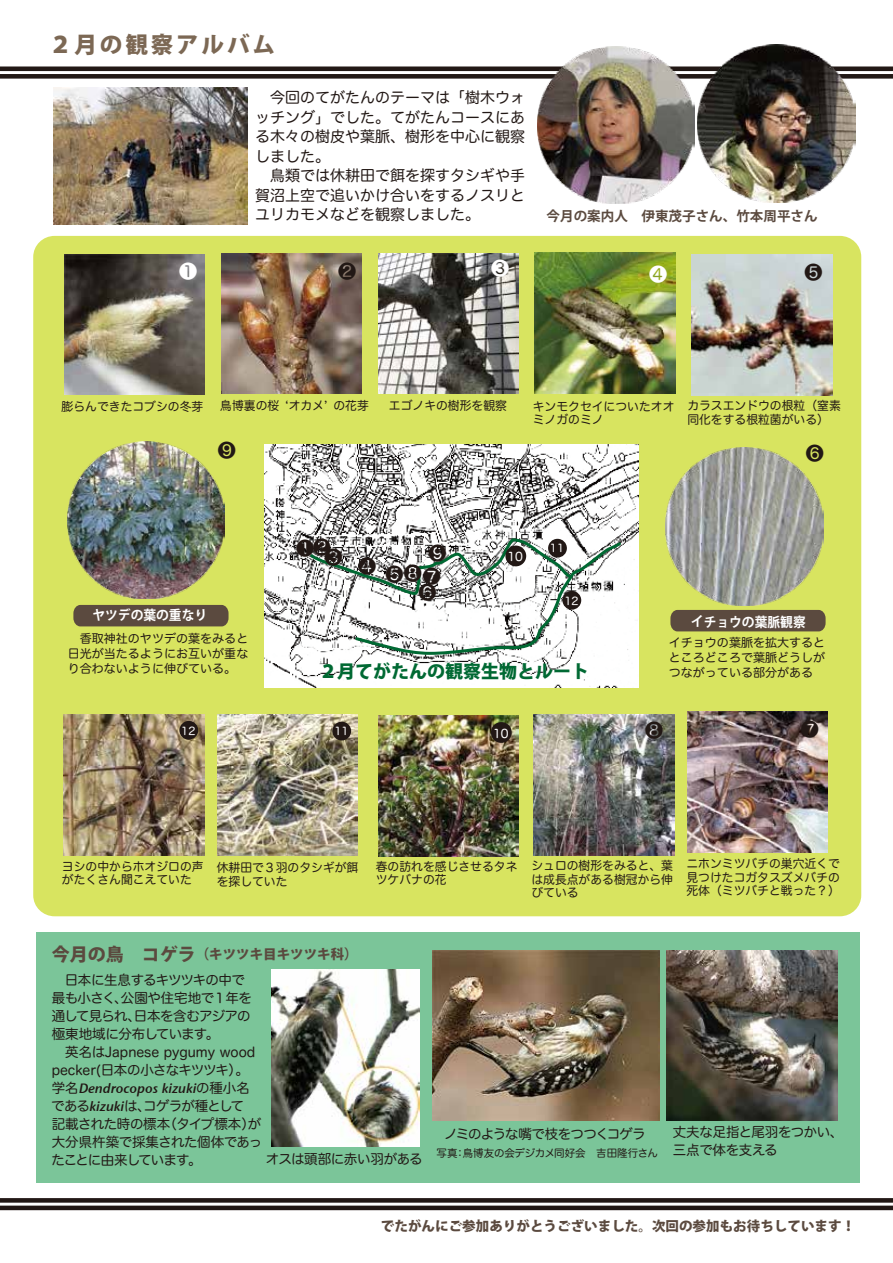
<style>
.page{position:relative;width:893px;height:1263px;background:#fff}
.page>*{position:absolute;margin:0;border:0;box-sizing:border-box;transform-origin:0 0}
.t1{font:800 22.65px "Koz Go Pro";letter-spacing:.125em;color:#7c6854}
.t2{font:18px/17.2px "Hira Maru Pro W4";color:#221815;text-align:right}
.t3{font:800 18px "Koz Go Pro";color:#006933}
.t4{font:18px "Hira Maru Pro W4";color:#fff}
.t5{font:15px/19.5px "Hira Maru Pro W4";color:#221815}
.t6{font:13.5px/18px "Hira Maru Pro W4";letter-spacing:-.035em;color:#221815}
.t7{font:800 13.5px "Koz Go Pro";color:#5b4a3f}
.t8{font:13.5px "Stone Sans Sem ITCTT Semi Ita";color:#221815}
.t9{font:700 13.5px "Koz Go Pro";color:#5b4a3f}
.t10{font:700 13.5px "Koz Go Pro";letter-spacing:-.005em;color:#fff;scale:.94 1}
.t11{font:12px/13.5px "Hira Maru Pro W4";color:#221815}
.t12{font:11.85px "Hira Maru Pro W4";color:#fff}
.t13{font:10.8px "Hira Maru Pro W4";color:#fff}
.t14{font:10.5px "Hira Maru Pro W4";letter-spacing:-.02em;color:#221815}
.s1{font-size:18px}
.s2{font-family:"Hira Maru Pro W4"}
.s3{font-family:"Stone Sans Sem ITCTT Semi Ita"}
</style>
<div class="page">
<div style="left:33px;top:236px;width:828px;height:680px;background:#d8e460;border-radius:21px"></div>
<img style="left:221px;top:253px;width:140px;height:141px">
<img style="left:64px;top:254px;width:141px;height:140px">
<img style="left:535px;top:253px;width:140px;height:140px">
<img style="left:687px;top:712px;width:141px;height:140px">
<img style="left:217px;top:715px;width:141px;height:140px">
<img style="left:64px;top:715px;width:140px;height:140px">
<img style="left:378px;top:716px;width:141px;height:140px">
<img style="left:378px;top:253px;width:141px;height:140px">
<img style="left:691px;top:254px;width:141px;height:141px">
<img style="left:534px;top:715px;width:140px;height:140px">
<svg style="left:0;top:66px;width:893px;height:13px"></svg>
<div style="left:36px;top:932px;width:824px;height:250px;background:#7bc599"></div>
<svg style="left:0;top:1198px;width:893px;height:12px"></svg>
<div style="left:73px;top:605px;width:156px;height:21px;background:#5b4a3f"></div>
<div style="left:670px;top:610px;width:156px;height:21px;background:#5b4a3f"></div>
<img style="left:538px;top:46px;width:157px;height:158px">
<img style="left:698px;top:45px;width:157px;height:157px">
<img style="left:53px;top:88px;width:194px;height:136px">
<img style="left:666px;top:448px;width:157px;height:157px">
<img style="left:67px;top:441px;width:158px;height:158px">
<img style="left:667px;top:951px;width:170px;height:170px">
<img style="left:432px;top:950px;width:227px;height:170px">
<img style="left:264px;top:445px;width:374px;height:243px">
<div style="left:491px;top:722px;width:21px;height:21px;background:#221815;border-radius:50%"></div>
<div style="left:332px;top:722px;width:19px;height:18px;background:#221815;border-radius:50%"></div>
<div style="left:179px;top:721px;width:19px;height:19px;background:#221815;border-radius:50%"></div>
<svg style="left:307px;top:536px;width:317px;height:120px;background:#cacecc"></svg>
<img style="left:271px;top:970px;width:149px;height:176px">
<h1 class="t1" style="left:49px;top:30px;width:227px">２月の観察アルバム</h1>
<p class="t5" style="left:255px;top:87px;width:271px">　今回のてがたんのテーマは「樹木ウォッチング」でした。てがたんコースにある木々の樹皮や葉脈、樹形を中心に観察しました。<br>　鳥類では休耕田で餌を探すタシギや手賀沼上空で追いかけ合いをするノスリとユリカモメなどを観察しました。</p>
<p class="t9" style="left:547px;top:207px;width:273px">今月の案内人　伊東茂子さん、竹本周平さん</p>
<h2 class="t4" style="left:179px;top:255px;width:20px">❶</h2>
<h2 class="t4" style="left:491px;top:253px;width:20px">❸</h2>
<h2 class="t2" style="left:338px;top:261px;width:20px">❷</h2>
<h2 class="t2" style="left:804px;top:262px;width:19px">❺</h2>
<h2 class="t4" style="left:649px;top:258px;width:20px">❹</h2>
<p class="t11" style="left:62px;top:399px;width:143px">膨らんできたコブシの冬芽</p>
<p class="t11" style="left:220px;top:398px;width:150px">鳥博裏の桜 ʻオカメʼ の花芽</p>
<h2 class="t2" style="left:218px;top:440px;width:19px">❾</h2>
<p class="t11" style="left:389px;top:398px;width:120px">エゴノキの樹形を観察</p>
<p class="t11" style="left:533px;top:399px;width:143px">キンモクセイについたオオミノガのミノ</p>
<p class="t11" style="left:687px;top:398px;width:155px">カラスエンドウの根粒（窒素同化をする根粒菌がいる）</p>
<h2 class="t2" style="left:806px;top:443px;width:19px">❻</h2>
<p class="t10" style="left:92px;top:606px;width:124px">ヤツデの葉の重なり</p>
<h2 class="t2" style="left:296px;top:538px;width:36px">❶❷</h2>
<h2 class="t2" style="left:428px;top:544px;width:19px">❾</h2>
<p class="t12" style="left:507px;top:547px;width:17px">10</p>
<h2 class="t2" style="left:325px;top:547px;width:20px">❸</h2>
<h2 class="t2" style="left:358px;top:556px;width:20px">❹</h2>
<h2 class="t2" style="left:385px;top:565px;width:57px">❺❽❼<br>❻</h2>
<p class="t13" style="left:550px;top:538px;width:16px">11</p>
<p class="t13" style="left:564px;top:592px;width:16px">12</p>
<p class="t10" style="left:691px;top:613px;width:124px">イチョウの葉脈観察</p>
<p class="t11" style="left:68px;top:631px;width:182px;line-height:15px;text-align:justify">　香取神社のヤツデの葉をみると日光が当たるようにお互いが重なり合わないように伸びている。</p>
<p class="t13" style="left:181px;top:722px;width:16px">12</p>
<h2 class="t3" style="left:319px;top:659px;width:272px">２月てがたんの観察生物とルート</h2>
<p class="t13" style="left:335px;top:722px;width:16px">11</p>
<p class="t12" style="left:493px;top:723px;width:17px">10</p>
<p class="t11" style="left:669px;top:635px;width:158px;line-height:15px;text-align:justify">イチョウの葉脈を拡大するとところどころで葉脈どうしがつながっている部分がある</p>
<h2 class="t2" style="left:645px;top:721px;width:20px">❽</h2>
<h2 class="t2" style="left:801px;top:719px;width:19px">❼</h2>
<p class="t11" style="left:62px;top:859px;width:143px">ヨシの中からホオジロの声がたくさん聞こえていた</p>
<p class="t11" style="left:217px;top:860px;width:143px">休耕田で３羽のタシギが餌を探していた</p>
<p class="t11" style="left:376px;top:859px;width:143px">春の訪れを感じさせるタネツケバナの花</p>
<p class="t11" style="left:531px;top:858px;width:143px;text-align:justify">シュロの樹形をみると、葉は成長点がある樹冠から伸びている</p>
<p class="t11" style="left:686px;top:856px;width:155px;text-align:justify">ニホンミツバチの巣穴近くで見つけたコガタスズメバチの死体（ミツバチと戦った？）</p>
<p class="t7" style="left:52px;top:945px;width:307px"><span class="s1">今月の鳥　コゲラ</span>（キツツキ目キツツキ科）</p>
<p class="t6" style="left:52px;top:970px;width:205px">　日本に生息するキツツキの中で最も小さく、公園や住宅地で１年を通して見られ、日本を含むアジアの極東地域に分布しています。<br>　英名はJapnese pygumy wood pecker(日本の小さなキツツキ）。</p>
<p class="t8" style="left:52px;top:1077px;width:200px"><span class="s2">学名</span>Dendrocopos kizuki<span class="s2">の種小名</span></p>
<p class="t6" style="left:51px;top:1096px;width:212px">である<span class="s3">kizuki</span>は、コゲラが種として<br>記載された時の標本（タイプ標本）が大分県杵築で採集された個体であったことに由来しています。</p>
<p class="t6" style="left:253px;top:1149px;width:171px">　オスは頭部に赤い羽がある</p>
<p class="t6" style="left:431px;top:1124px;width:414px">　ノミのような嘴で枝をつつくコゲラ 　丈夫な足指と尾羽をつかい、</p>
<p class="t14" style="left:436px;top:1144px;width:343px">写真：鳥博友の会デジカメ同好会　吉田隆行さん<sup>　三点で体を支える</sup></p>
<p class="t7" style="left:381px;top:1217px;width:476px">でたがんにご参加ありがとうございました。次回の参加もお待ちしています！</p>
</div>
